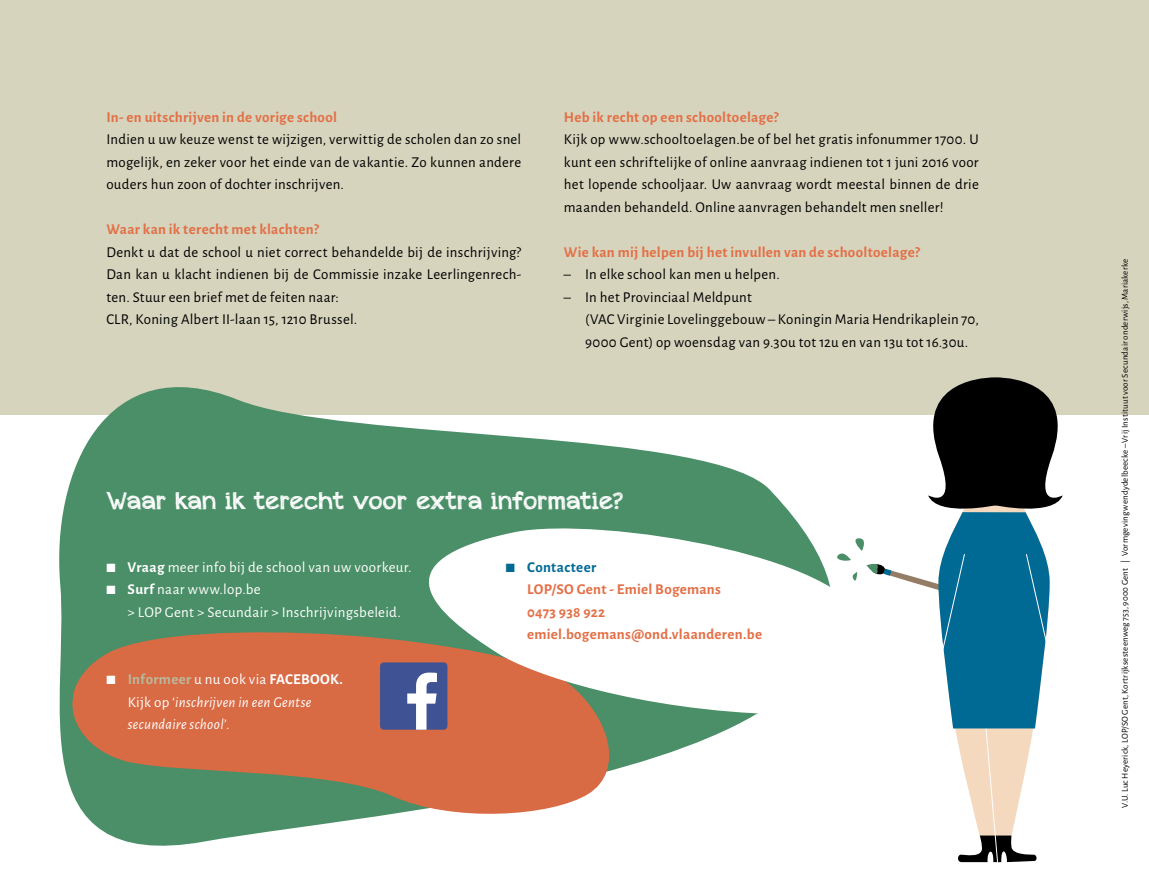
<style>
.page{position:relative;width:1149px;height:893px;background:#fff}
.page>*{position:absolute;margin:0;border:0;box-sizing:border-box;transform-origin:0 0}
.t1{font:24px "appleberry";letter-spacing:.02em;color:#fff}
.t2{font:15px/22.5px "Alegreya Sans";letter-spacing:.02em;color:#000;text-align:justify}
.t3{font:700 15px/22.5px "Alegreya Sans";letter-spacing:.02em;color:#e37047}
.t4{font:15px/22.5px "Alegreya Sans";letter-spacing:.02em;color:#fff}
.t5{font:italic 15px/22.5px "Alegreya Sans";letter-spacing:.02em;color:#fff}
.t6{font:9px "Alegreya Sans";letter-spacing:.02em;color:#000}
.s1{font-weight:700}
.s2{font-weight:700;font-style:normal;color:#b9b89b}
.s3{font-style:normal}
.s4{font-weight:700;font-style:normal}
.s5{color:#006a94}
</style>
<div class="page">
<div style="left:0;top:0;width:1148px;height:414px;background:#d6d4bd"></div>
<svg style="left:15px;top:387px;width:821px;height:459px;fill:#4a8f67"></svg>
<svg style="left:64px;top:614px;width:558px;height:209px;background:#b07d58"></svg>
<div style="left:380px;top:662px;width:67px;height:68px;background:#3e5294;border-radius:4px"></div>
<svg style="left:407px;top:714px;width:30px;height:16px"></svg>
<svg style="left:836px;top:377px;width:226px;height:486px"></svg>
<svg style="left:374px;top:515px;width:494px;height:199px"></svg>
<p class="t3" style="left:106px;top:104px;width:232px">In- en uitschrijven in de vorige school</p>
<p class="t2" style="left:106px;top:127px;width:416px">Indien u uw keuze wenst te wijzigen, verwittig de scholen dan zo snel mogelijk, en zeker voor het einde van de vakantie. Zo kunnen andere ouders hun zoon of dochter inschrijven.</p>
<p class="t3" style="left:106px;top:217px;width:214px">Waar kan ik terecht met klachten?</p>
<p class="t2" style="left:106px;top:240px;width:416px;text-align:left">Denkt u dat de school u niet correct behandelde bij de inschrijving?<br>Dan kan u klacht indienen bij de Commissie inzake Leerlingenrech&shy;ten. Stuur een brief met de feiten naar:<br>CLR, Koning Albert II-laan 15, 1210 Brussel.</p>
<p class="t3" style="left:563px;top:104px;width:216px">Heb ik recht op een schooltoelage?</p>
<p class="t2" style="left:563px;top:127px;width:416px">Kijk op www.schooltoelagen.be of bel het gratis infonummer 1700. U kunt een schriftelijke of online aanvraag indienen tot 1 juni 2016 voor het lopende schooljaar. Uw aanvraag wordt meestal binnen de drie maanden behandeld. Online aanvragen behandelt men sneller!</p>
<p class="t3" style="left:563px;top:239px;width:357px">Wie kan mij helpen bij het invullen van de schooltoelage?</p>
<p class="t2" style="left:563px;top:262px;width:217px">– In elke school kan men u helpen.</p>
<p class="t2" style="left:585px;top:285px;width:395px;text-align:left;text-indent:-21px">– In het Provinciaal Meldpunt<br>(VAC Virginie Lovelinggebouw – Koningin Maria Hendrikaplein 70,<br>9000 Gent) op woensdag van 9.30u tot 12u en van 13u tot 16.30u.</p>
<h1 class="t1" style="left:106px;top:483px;width:518px">Waar kan ik terecht voor extra informatie?</h1>
<p class="t4" style="left:106px;top:555px;width:306px">■ <span class="s1">Vraag</span> meer info bij de school van uw voorkeur.</p>
<p class="t4" style="left:128px;top:577px;width:274px;text-indent:-21px">■ <span class="s1">Surf</span> naar www.lop.be<br>&gt; LOP Gent &gt; Secundair &gt; Inschrijvingsbeleid.</p>
<p class="t5" style="left:128px;top:667px;width:217px;text-indent:-21px">■ <span class="s2">Informeer</span> <span class="s3">u nu ook via</span> <span class="s4">FACEBOOK.<br></span><span class="s3">Kijk op ‘</span>inschrijven in een Gentse secundaire school<span class="s3">’.</span></p>
<p class="t3" style="left:527px;top:554px;width:236px;text-indent:-21px"><span class="s5">■ Contacteer<br></span>LOP/SO Gent - Emiel Bogemans<br>0473 938 922 emiel.bogemans@ond.vlaanderen.be</p>
<p class="t6" style="left:1118px;top:808px;width:550px;rotate:-90deg">V.U. Luc Heyerick, LOP/SO Gent, Kortrijksesteenweg 753, 9000 Gent | Vormgeving wendydelbeecke – Vrij Instituut voor Secundair onderwijs, Mariakerke</p>
</div>
